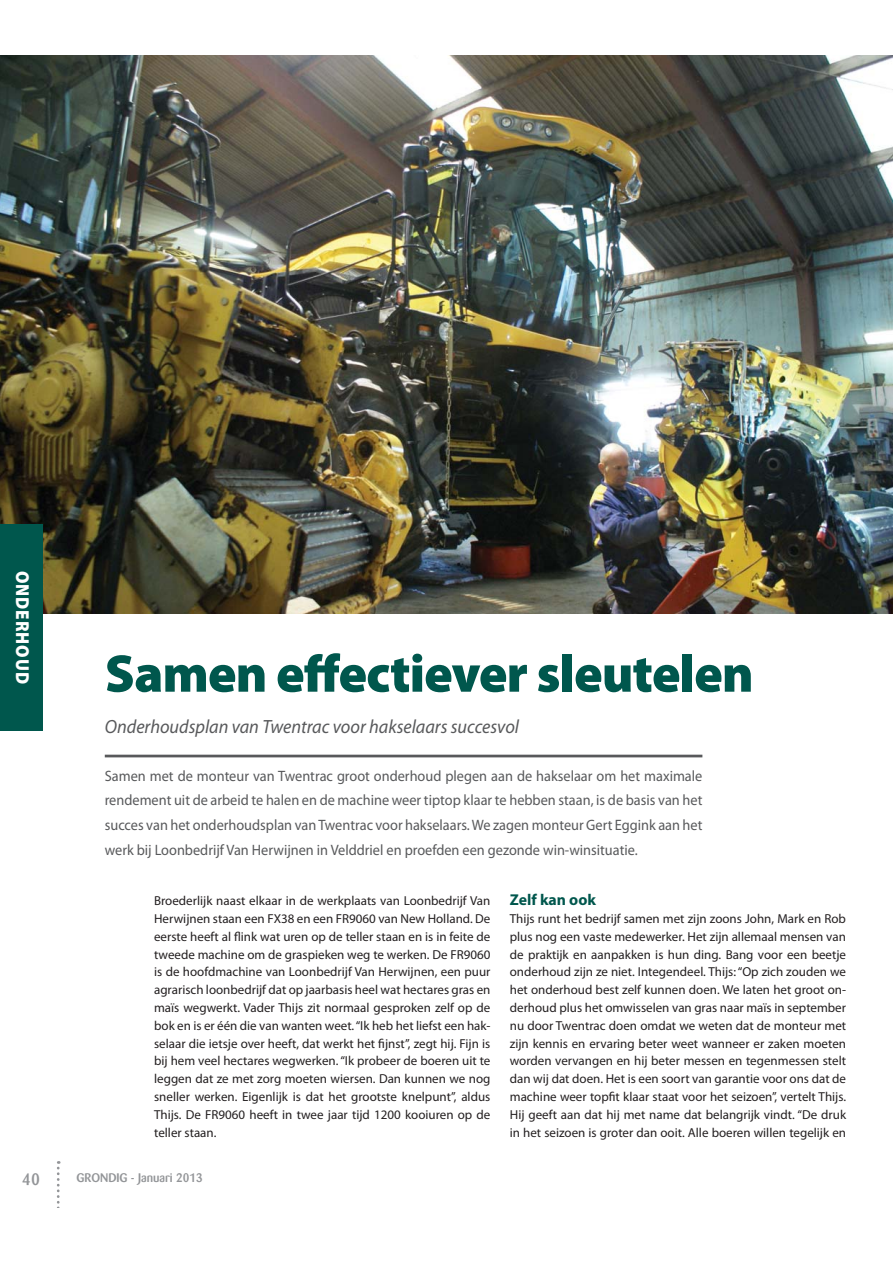
<style>
.page{position:relative;width:893px;height:1263px;background:#fff}
.page>*{position:absolute;margin:0;border:0;box-sizing:border-box;transform-origin:0 0}
.t1{font:900 53.4px "Myriad Pro";letter-spacing:-.02em;color:#00574d}
.t2{font:italic 19.2px "Myriad Pro";color:#58595b;scale:.95 1}
.t3{font:900 18.75px "Myriad Pro";letter-spacing:.06em;color:#fff;scale:.91 1}
.t4{font:500 16.5px "Barmeno Pro";color:#939598}
.t5{font:700 15.75px "Myriad Pro";color:#00574d}
.t6{font:15px/24.6px "Myriad Pro";color:#58595b;text-align:justify;scale:.95 1}
.t7{font:13.05px/17.9px "Myriad Pro";color:#231f20;text-align:justify}
.t8{font:500 12.3px "Barmeno Pro";color:#939598}
</style>
<div class="page">
<img style="left:0;top:55px;width:893px;height:558px">
<svg style="left:57px;top:1161px;width:3px;height:47px"></svg>
<hr style="left:105px;top:755px;width:597px;height:2px;background:#58595b">
<div style="left:0;top:524px;width:43px;height:206px;background:#00574d"></div>
<h3 class="t3" style="left:34px;top:571px;width:126px;rotate:90deg">ONDERHOUD</h3>
<h1 class="t1" style="left:105px;top:642px;width:650px">Samen effectiever sleutelen</h1>
<h2 class="t2" style="left:105px;top:719px;width:438px">Onderhoudsplan van Twentrac voor hakselaars succesvol</h2>
<p class="t6" style="left:105px;top:764px;width:630px">Samen met de monteur van Twentrac groot onderhoud plegen aan de hakselaar om het maximale rendement uit de arbeid te halen en de machine weer tiptop klaar te hebben staan, is de basis van het succes van het onderhoudsplan van Twentrac voor hakselaars. We zagen monteur Gert Eggink aan het werk bij Loonbedrijf Van Herwijnen in Velddriel en proefden een gezonde win-winsituatie.</p>
<p class="t7" style="left:154px;top:893px;width:338px">Broederlijk naast elkaar in de werkplaats van Loonbedrijf Van Herwijnen staan een FX38 en een FR9060 van New Holland. De eerste heeft al flink wat uren op de teller staan en is in feite de tweede machine om de graspieken weg te werken. De FR9060 is de hoofdmachine van Loonbedrijf Van Herwijnen, een puur agrarisch loonbedrijf dat op jaarbasis heel wat hectares gras en maïs wegwerkt. Vader Thijs zit normaal gesproken zelf op de bok en is er één die van wanten weet. “Ik heb het liefst een hak&shy;selaar die ietsje over heeft, dat werkt het fijnst”, zegt hij. Fijn is bij hem veel hectares wegwerken. “Ik probeer de boeren uit te leggen dat ze met zorg moeten wiersen. Dan kunnen we nog sneller werken. Eigenlijk is dat het grootste knelpunt”, aldus Thijs. De FR9060 heeft in twee jaar tijd 1200 kooiuren op de teller staan.</p>
<p class="t5" style="left:510px;top:891px;width:88px">Zelf kan ook</p>
<p class="t7" style="left:510px;top:911px;width:338px">Thijs runt het bedrijf samen met zijn zoons John, Mark en Rob plus nog een vaste medewerker. Het zijn allemaal mensen van de praktijk en aanpakken is hun ding. Bang voor een beetje onderhoud zijn ze niet. Integendeel. Thijs: “Op zich zouden we het onderhoud best zelf kunnen doen. We laten het groot on&shy;derhoud plus het omwisselen van gras naar maïs in september nu door Twentrac doen omdat we weten dat de monteur met zijn kennis en ervaring beter weet wanneer er zaken moeten worden vervangen en hij beter messen en tegenmessen stelt dan wij dat doen. Het is een soort van garantie voor ons dat de machine weer topfit klaar staat voor het seizoen”, vertelt Thijs.<br>Hij geeft aan dat hij met name dat belangrijk vindt. “De druk in het seizoen is groter dan ooit. Alle boeren willen tegelijk en</p>
<p class="t4" style="left:22px;top:1170px;width:19px">40</p>
<p class="t8" style="left:77px;top:1171px;width:128px">GRONDIG - Januari 2013</p>
</div>
